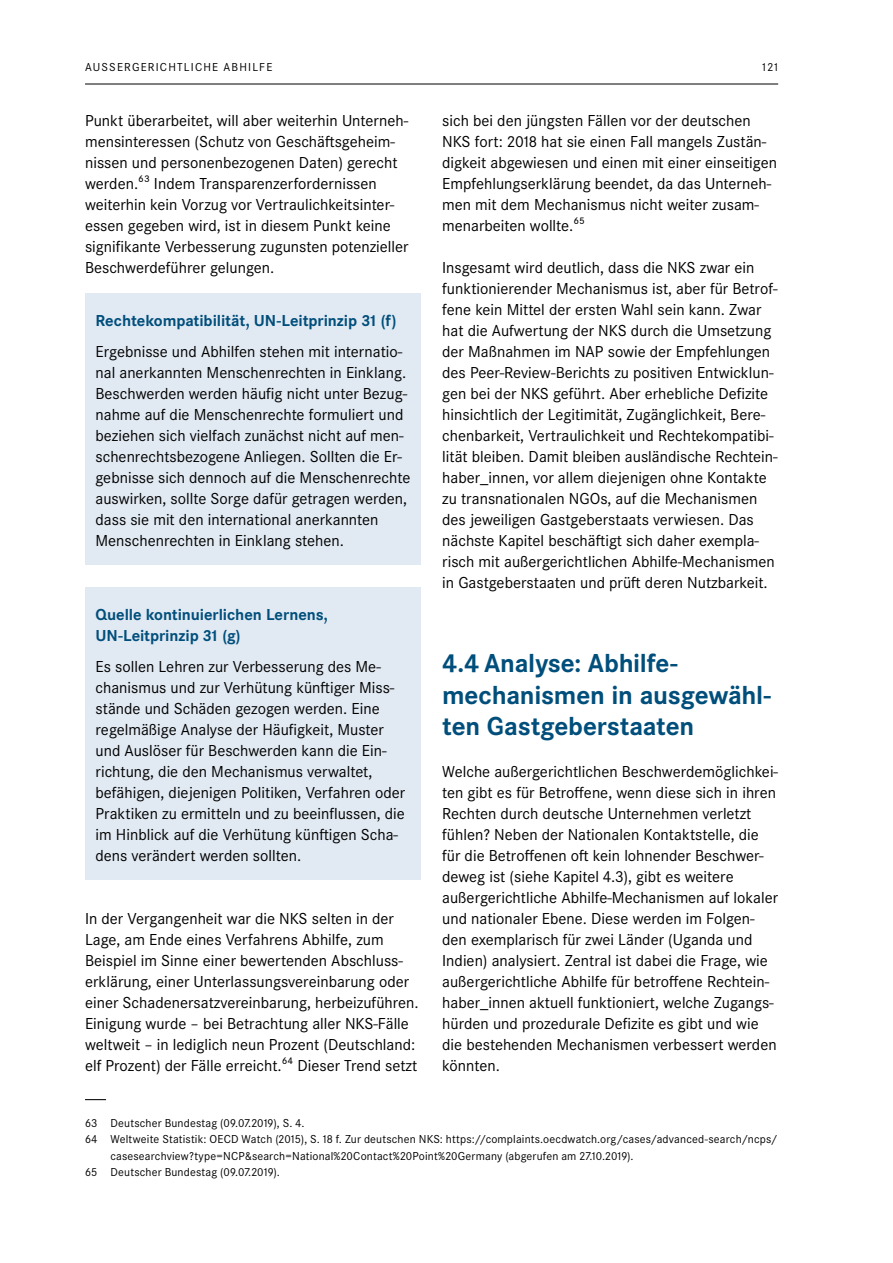
<style>
.page{position:relative;width:893px;height:1263px;background:#fff}
.page>*{position:absolute;margin:0;border:0;box-sizing:border-box;transform-origin:0 0}
.t1{font:700 27px/31.5px "Corporate S Pro";letter-spacing:-.01em;color:#004e7b}
.P_-_Fließtext{font:16.5px/21px "Corporate S Pro";color:#000}
.P_-_Fließtext_Hinter{font:16.5px/21px "Corporate S Pro";color:#000}
.t2{font:700 16.5px/21px "Corporate S Pro";letter-spacing:-.005em;color:#004e7b}
.P_-_Fließtext-2{font:12px "Corporate S Pro";letter-spacing:.015em;color:#000}
.P_-_Fließtext-3{font:12px "Corporate S Pro";letter-spacing:.1em;color:#000}
</style>
<div class="page">
<hr style="left:85px;top:84px;width:693px;height:1px;background:#000">
<div style="left:85px;top:293px;width:336px;height:48px;background:#e1e9f2"></div>
<div style="left:85px;top:333px;width:336px;height:231px;background:#e1e9f2"></div>
<div style="left:85px;top:587px;width:336px;height:69px;background:#e1e9f2"></div>
<div style="left:85px;top:648px;width:336px;height:231px;background:#e1e9f2"></div>
<svg style="left:85px;top:1099px;width:21px;height:1px"></svg>
<p class="P_-_Fließtext-3" style="left:85px;top:58px;width:189px">AUSSER GERICHT LICHE ABHILFE</p>
<p class="P_-_Fließtext-2" style="left:762px;top:58px;width:17px">121</p>
<p class="P_-_Fließtext" style="left:85px;top:109px;width:325px">Punkt überarbeitet, will aber weiterhin Unterneh&shy;mensinteressen (Schutz von Geschäftsgeheim&shy;nissen und personenbezogenen Daten) gerecht werden.63 Indem Transparenzerfordernissen weiterhin kein Vorzug vor Vertraulichkeitsinter&shy;essen gegeben wird, ist in diesem Punkt keine signifikante Verbesserung zugunsten potenzieller Beschwerdeführer gelungen.</p>
<h4 class="t2" style="left:96px;top:308px;width:302px">Rechtekompatibilität, UN-Leitprinzip 31 (f)</h4>
<p class="P_-_Fließtext_Hinter" style="left:96px;top:340px;width:316px">Ergebnisse und Abhilfen stehen mit internatio&shy;nal anerkannten Menschenrechten in Einklang.<br>Beschwerden werden häufig nicht unter Bezug&shy;nahme auf die Menschenrechte formuliert und beziehen sich vielfach zunächst nicht auf men&shy;schenrechtsbezogene Anliegen. Sollten die Er&shy;gebnisse sich dennoch auf die Menschenrechte auswirken, sollte Sorge dafür getragen werden, dass sie mit den international anerkannten Menschenrechten in Einklang stehen.</p>
<h4 class="t2" style="left:96px;top:602px;width:234px">Quelle kontinuierlichen Lernens,<br>UN-Leitprinzip 31 (g)</h4>
<p class="P_-_Fließtext_Hinter" style="left:96px;top:655px;width:311px">Es sollen Lehren zur Verbesserung des Me&shy;chanismus und zur Verhütung künftiger Miss&shy;stände und Schäden gezogen werden. Eine regelmäßige Analyse der Häufigkeit, Muster und Auslöser für Beschwerden kann die Ein&shy;richtung, die den Mechanismus verwaltet, befähigen, diejenigen Politiken, Verfahren oder Praktiken zu ermitteln und zu beeinflussen, die im Hinblick auf die Verhütung künftigen Scha&shy;dens verändert werden sollten.</p>
<p class="P_-_Fließtext" style="left:85px;top:907px;width:335px">In der Vergangenheit war die NKS selten in der Lage, am Ende eines Verfahrens Abhilfe, zum Beispiel im Sinne einer bewertenden Abschluss&shy;erklärung, einer Unterlassungsvereinbarung oder einer Schadenersatzvereinbarung, herbeizuführen.<br>Einigung wurde – bei Betrachtung aller NKS-Fälle weltweit – in lediglich neun Prozent (Deutschland: elf Prozent) der Fälle erreicht.64 Dieser Trend setzt</p>
<p class="P_-_Fließtext" style="left:442px;top:109px;width:336px">sich bei den jüngsten Fällen vor der deutschen NKS fort: 2018 hat sie einen Fall mangels Zustän&shy;digkeit abgewiesen und einen mit einer einseitigen Empfehlungserklärung beendet, da das Unterneh&shy;men mit dem Mechanismus nicht weiter zusam&shy;menarbeiten wollte.65</p>
<p class="P_-_Fließtext" style="left:442px;top:256px;width:337px">Insgesamt wird deutlich, dass die NKS zwar ein funktionierender Mechanismus ist, aber für Betrof&shy;fene kein Mittel der ersten Wahl sein kann. Zwar hat die Aufwertung der NKS durch die Umsetzung der Maßnahmen im NAP sowie der Empfehlungen des Peer-Review-Berichts zu positiven Entwicklun&shy;gen bei der NKS geführt. Aber erhebliche Defizite hinsichtlich der Legitimität, Zugänglichkeit, Bere&shy;chenbarkeit, Vertraulichkeit und Rechtekompatibi&shy;lität bleiben. Damit bleiben ausländische Rechtein&shy;haber_innen, vor allem diejenigen ohne Kontakte zu transnationalen NGOs, auf die Mechanismen des jeweiligen Gastgeberstaats verwiesen. Das nächste Kapitel beschäftigt sich daher exempla&shy;risch mit außergerichtlichen Abhilfe-Mechanismen in Gastgeberstaaten und prüft deren Nutzbarkeit.</p>
<h2 class="t1" style="left:442px;top:645px;width:330px">4.4 Analyse: Abhilfe&shy;mechanismen in ausge wähl&shy;ten Gastgeberstaaten</h2>
<p class="P_-_Fließtext" style="left:442px;top:760px;width:337px">Welche außergerichtlichen Beschwerdemöglichkei&shy;ten gibt es für Betroffene, wenn diese sich in ihren Rechten durch deutsche Unternehmen verletzt fühlen? Neben der Nationalen Kontaktstelle, die für die Betroffenen oft kein lohnender Beschwer&shy;deweg ist (siehe Kapitel 4.3), gibt es weitere außergerichtliche Abhilfe-Mechanismen auf lokaler und nationaler Ebene. Diese werden im Folgen&shy;den exemplarisch für zwei Länder (Uganda und Indien) analysiert. Zentral ist dabei die Frage, wie außergerichtliche Abhilfe für betroffene Rechtein&shy;haber_innen aktuell funktioniert, welche Zugangs&shy;hürden und prozedurale Defizite es gibt und wie die bestehenden Mechanismen verbessert werden könnten.</p>
<p class="P_-_Fließtext-2" style="left:85px;top:1114px;width:221px">63 Deutscher Bundestag (09.07.2019), S. 4.</p>
<p class="P_-_Fließtext-2" style="left:85px;top:1130px;width:694px">64 Weltweite Statistik: OECD Watch (2015), S. 18 f. Zur deutschen NKS: https://complaints.oecdwatch.org/cases/advanced-search/ncps/</p>
<p class="P_-_Fließtext-2" style="left:111px;top:1147px;width:525px">casesearchview?type=NCP&amp;search=National%20Contact%20Point%20Germany (abgerufen am 27.10.2019).</p>
<p class="P_-_Fließtext-2" style="left:85px;top:1163px;width:196px">65 Deutscher Bundestag (09.07.2019).</p>
</div>
